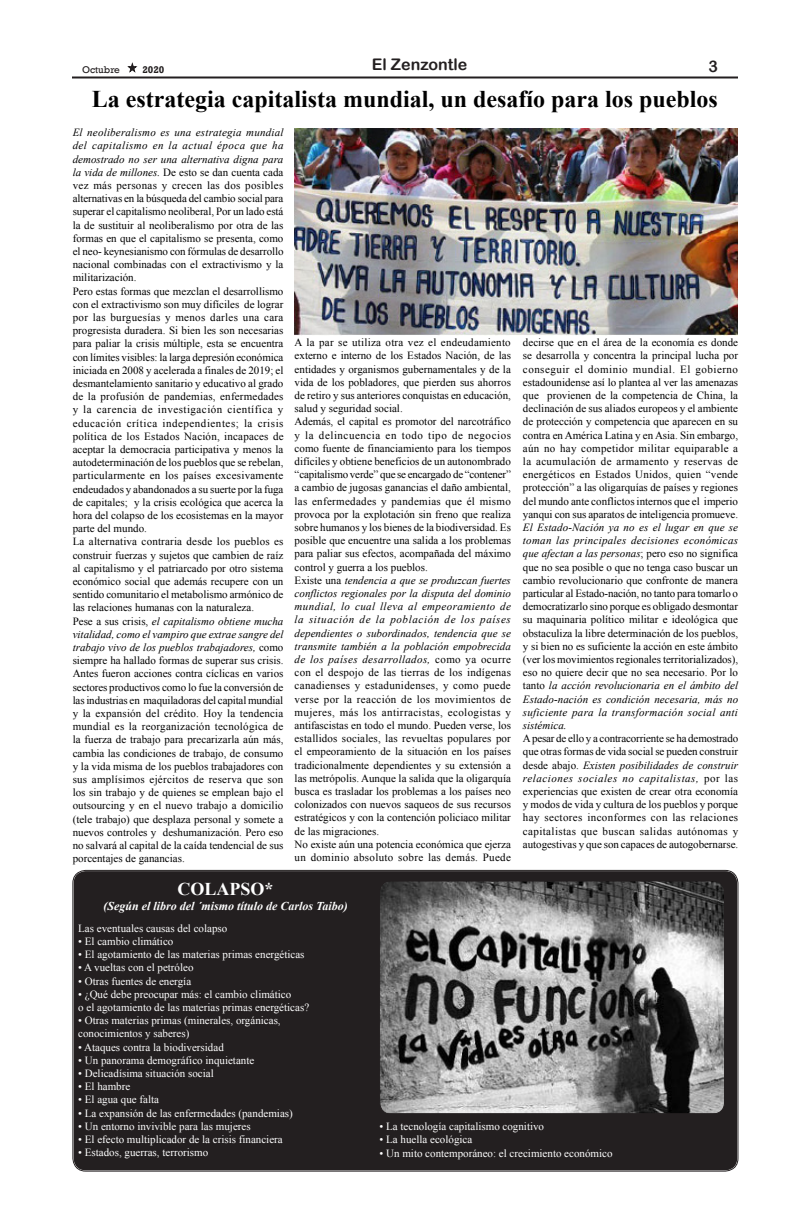
<style>
.page{position:relative;width:792px;height:1224px;background:#fff}
.page>*{position:absolute;margin:0;border:0;box-sizing:border-box;transform-origin:0 0}
.t1{font:700 24px "Times New Roman";color:#000}
.t2{font:700 18px "Times New Roman";color:#fff}
.t3{font:16px "Arial Rounded MT Bold";color:#231f20}
.t4{font:italic 700 12px "Times New Roman";color:#fff}
.t5{font:11px/13.2px "Times New Roman";color:#000;text-align:justify}
.t6{font:11px "Times New Roman";color:#fff}
.t7{font:10px "Rockwell";color:#231f20}
.t8{font:700 10px "Rockwell";color:#231f20}
.s1{font-style:italic}
</style>
<div class="page">
<hr style="left:72px;top:76px;width:666px;height:2px;background:#231f20">
<svg style="left:127px;top:62px;width:11px;height:11px"></svg>
<div style="left:74px;top:871px;width:663px;height:299px;background:#231f20;border-radius:12px"></div>
<img style="left:295px;top:129px;width:442px;height:207px">
<img style="left:381px;top:882px;width:342px;height:231px">
<div style="left:379px;top:880px;width:346px;height:235px;border:1px solid #231f20;border-radius:12px"></div>
<p class="t7" style="left:82px;top:64px;width:39px">Octubre</p>
<p class="t8" style="left:142px;top:63px;width:24px">2020</p>
<h3 class="t3" style="left:372px;top:55px;width:97px">El Zenzontle</h3>
<p class="t3" style="left:709px;top:57px;width:11px">3</p>
<p class="t1" style="left:92px;top:81px;width:628px">La estrategia capitalista mundial, un desafío para los pueblos</p>
<p class="t5" style="left:73px;top:126px;width:212px"><span class="s1">El neoliberalismo es una estrategia mundial del capitalismo en la actual época que ha demostrado no ser una alternativa digna para la vida de millones.</span> De esto se dan cuenta cada vez más personas y crecen las dos posibles alternativas en la búsqueda del cambio social para superar el capitalismo neoliberal, Por un lado está la de sustituir al neoliberalismo por otra de las formas en que el capitalismo se presenta, como el neo- keynesianismo con fórmulas de desarrollo nacional combinadas con el extractivismo y la militarización.</p>
<p class="t5" style="left:73px;top:284px;width:212px">Pero estas formas que mezclan el desarrollismo con el extractivismo son muy difíciles de lograr por las burguesías y menos darles una cara progresista duradera. Si bien les son necesarias para paliar la crisis múltiple, esta se encuentra con límites visibles: la larga depresión económica iniciada en 2008 y acelerada a finales de 2019; el desmantelamiento sanitario y educativo al grado de la profusión de pandemias, enfermedades y la carencia de investigación científica y educación crítica independientes; la crisis política de los Estados Nación, incapaces de aceptar la democracia participativa y menos la autodeterminación de los pueblos que se rebelan, particularmente en los países excesivamente endeudados y abandonados a su suerte por la fuga de capitales; y la crisis ecológica que acerca la hora del colapso de los ecosistemas en la mayor parte del mundo.</p>
<p class="t5" style="left:73px;top:535px;width:212px">La alternativa contraria desde los pueblos es construir fuerzas y sujetos que cambien de raíz al capitalismo y el patriarcado por otro sistema económico social que además recupere con un sentido comunitario el metabolismo armónico de las relaciones humanas con la naturaleza.</p>
<p class="t5" style="left:73px;top:614px;width:212px">Pese a sus crisis, <span class="s1">el capitalismo obtiene mucha vitalidad, como el vampiro que extrae sangre del trabajo vivo de los pueblos trabajadores,</span> como siempre ha hallado formas de superar sus crisis.<br>Antes fueron acciones contra cíclicas en varios sectores productivos como lo fue la conversión de las industrias en maquiladoras del capital mundial y la expansión del crédito. Hoy la tendencia mundial es la reorganización tecnológica de la fuerza de trabajo para precarizarla aún más, cambia las condiciones de trabajo, de consumo y la vida misma de los pueblos trabajadores con sus amplísimos ejércitos de reserva que son los sin trabajo y de quienes se emplean bajo el outsourcing y en el nuevo trabajo a domicilio (tele trabajo) que desplaza personal y somete a nuevos controles y deshumanización. Pero eso no salvará al capital de la caída tendencial de sus porcentajes de ganancias.</p>
<p class="t5" style="left:295px;top:336px;width:218px">A la par se utiliza otra vez el endeudamiento externo e interno de los Estados Nación, de las entidades y organismos gubernamentales y de la vida de los pobladores, que pierden sus ahorros de retiro y sus anteriores conquistas en educación, salud y seguridad social.</p>
<p class="t5" style="left:295px;top:415px;width:218px">Además, el capital es promotor del narcotráfico y la delincuencia en todo tipo de negocios como fuente de financiamiento para los tiempos difíciles y obtiene beneficios de un autonombrado “capitalismo verde” que se encargado de “contener” a cambio de jugosas ganancias el daño ambiental, las enfermedades y pandemias que él mismo provoca por la explotación sin freno que realiza sobre humanos y los bienes de la biodiversidad. Es posible que encuentre una salida a los problemas para paliar sus efectos, acompañada del máximo control y guerra a los pueblos.</p>
<p class="t5" style="left:295px;top:573px;width:218px">Existe una <span class="s1">tendencia a que se produzcan fuertes conflictos regionales por la disputa del dominio mundial, lo cual lleva al empeoramiento de la situación de la población de los países dependientes o subordinados, tendencia que se transmite también a la población empobrecida de los países desarrollados,</span> como ya ocurre con el despojo de las tierras de los indígenas canadienses y estadunidenses, y como puede verse por la reacción de los movimientos de mujeres, más los antirracistas, ecologistas y antifascistas en todo el mundo. Pueden verse, los estallidos sociales, las revueltas populares por el empeoramiento de la situación en los países tradicionalmente dependientes y su extensión a las metrópolis. Aunque la salida que la oligarquía busca es trasladar los problemas a los países neo colonizados con nuevos saqueos de sus recursos estratégicos y con la contención policiaco militar de las migraciones.</p>
<p class="t5" style="left:295px;top:837px;width:218px">No existe aún una potencia económica que ejerza un dominio absoluto sobre las demás. Puede</p>
<p class="t2" style="left:178px;top:876px;width:98px">COLAPSO*</p>
<p class="t4" style="left:104px;top:897px;width:246px">(Según el libro del ´mismo título de Carlos Taibo)</p>
<p class="t5" style="left:523px;top:336px;width:217px">decirse que en el área de la economía es donde se desarrolla y concentra la principal lucha por conseguir el dominio mundial. El gobierno estadounidense así lo plantea al ver las amenazas que provienen de la competencia de China, la declinación de sus aliados europeos y el ambiente de protección y competencia que aparecen en su contra en América Latina y en Asia. Sin embargo, aún no hay competidor militar equiparable a la acumulación de armamento y reservas de energéticos en Estados Unidos, quien “vende protección” a las oligarquías de países y regiones del mundo ante conflictos internos que el imperio yanqui con sus aparatos de inteligencia promueve.</p>
<p class="t5" style="left:523px;top:520px;width:217px"><span class="s1">El Estado-Nación ya no es el lugar en que se toman las principales decisiones económicas que afectan a las personas</span>; pero eso no significa que no sea posible o que no tenga caso buscar un cambio revolucionario que confronte de manera particular al Estado-nación, no tanto para tomarlo o democratizarlo sino porque es obligado desmontar su maquinaria político militar e ideológica que obstaculiza la libre determinación de los pueblos, y si bien no es suficiente la acción en este ámbito (ver los movimientos regionales territorializados), eso no quiere decir que no sea necesario. Por lo tanto <span class="s1">la acción revolucionaria en el ámbito del Estado-nación es condición necesaria, más no suficiente para la transformación social anti sistémica.</span></p>
<p class="t5" style="left:523px;top:732px;width:217px">A pesar de ello y a contracorriente se ha demostrado que otras formas de vida social se pueden construir desde abajo. <span class="s1">Existen posibilidades de construir relaciones sociales no capitalistas,</span> por las experiencias que existen de crear otra economía y modos de vida y cultura de los pueblos y porque hay sectores inconformes con las relaciones capitalistas que buscan salidas autónomas y autogestivas y que son capaces de autogobernarse.</p>
<p class="t6" style="left:78px;top:920px;width:151px">Las eventuales causas del colapso</p>
<p class="t6" style="left:78px;top:934px;width:97px">• El cambio climático</p>
<p class="t6" style="left:78px;top:947px;width:228px">• El agotamiento de las materias primas energéticas</p>
<p class="t6" style="left:78px;top:960px;width:117px">• A vueltas con el petróleo</p>
<p class="t6" style="left:78px;top:973px;width:114px">• Otras fuentes de energía</p>
<p class="t6" style="left:78px;top:986px;width:215px">• ¿Qué debe preocupar más: el cambio climático</p>
<p class="t6" style="left:78px;top:1000px;width:233px">o el agotamiento de las materias primas energéticas?</p>
<p class="t6" style="left:78px;top:1013px;width:204px">• Otras materias primas (minerales, orgánicas,</p>
<p class="t6" style="left:78px;top:1026px;width:113px">conocimientos y saberes)</p>
<p class="t6" style="left:78px;top:1039px;width:147px">• Ataques contra la biodiversidad</p>
<p class="t6" style="left:78px;top:1052px;width:178px">• Un panorama demográfico inquietante</p>
<p class="t6" style="left:78px;top:1066px;width:137px">• Delicadísima situación social</p>
<p class="t6" style="left:78px;top:1079px;width:54px">• El hambre</p>
<p class="t6" style="left:78px;top:1092px;width:82px">• El agua que falta</p>
<p class="t6" style="left:78px;top:1105px;width:216px">• La expansión de las enfermedades (pandemias)</p>
<p class="t6" style="left:78px;top:1118px;width:174px">• Un entorno invivible para las mujeres</p>
<p class="t6" style="left:78px;top:1132px;width:206px">• El efecto multiplicador de la crisis financiera</p>
<p class="t6" style="left:78px;top:1145px;width:132px">• Estados, guerras, terrorismo</p>
<p class="t6" style="left:380px;top:1119px;width:166px">• La tecnología capitalismo cognitivo</p>
<p class="t6" style="left:380px;top:1132px;width:94px">• La huella ecológica</p>
<p class="t6" style="left:380px;top:1145px;width:234px">• Un mito contemporáneo: el crecimiento económico</p>
</div>
